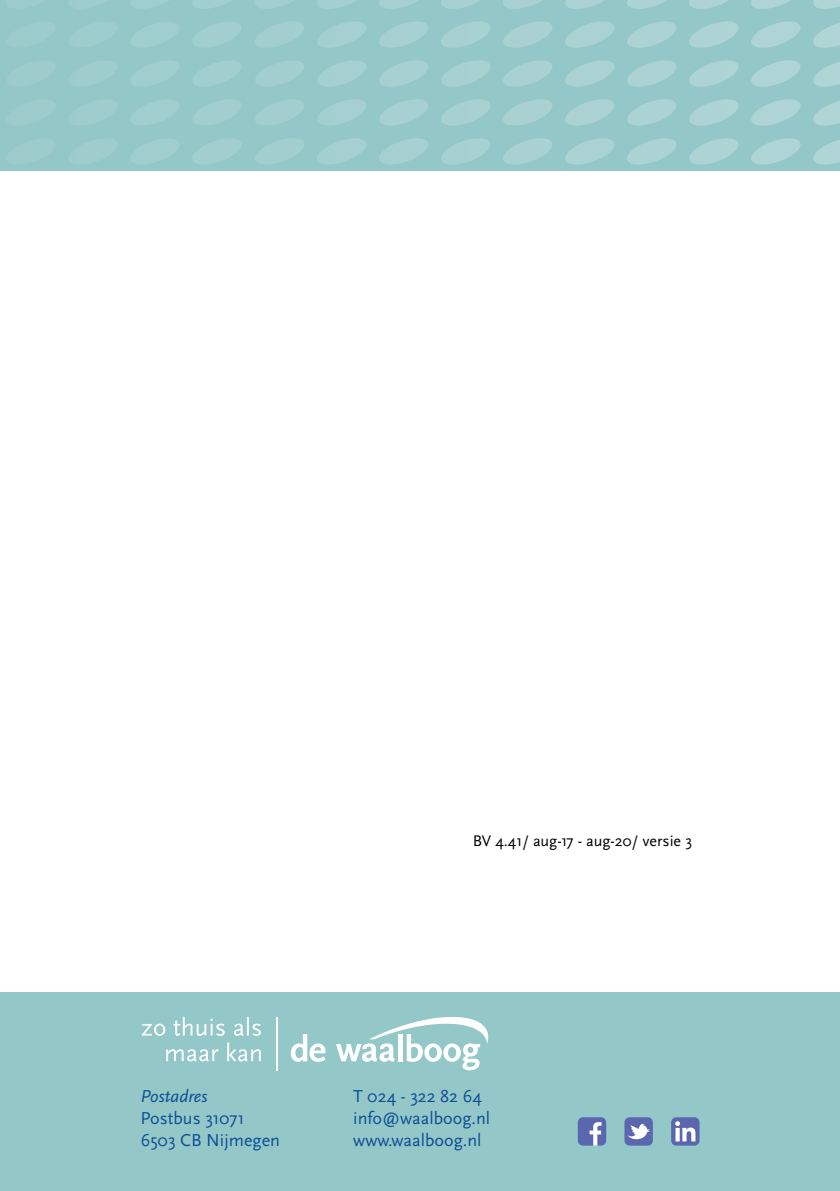
<style>
.page{position:relative;width:840px;height:1191px;background:#fff}
.page>*{position:absolute;margin:0;border:0;box-sizing:border-box;transform-origin:0 0}
.t1{font:18px/22px "Scala Sans Pro";color:#0e4e96}
.t2{font:italic 18px "Scala Sans Pro";color:#0e4e96}
.t3{font:16px "Scala Sans Pro";color:#000}
</style>
<div class="page">
<svg style="left:0;top:48px;width:839px;height:122px;background:#9acaca"></svg>
<svg style="left:0;top:0;width:839px;height:48px;background:#9acacb"></svg>
<div style="left:0;top:992px;width:839px;height:199px;background:#94c7c8"></div>
<svg style="left:290px;top:1034px;width:35px;height:27px"></svg>
<svg style="left:336px;top:1017px;width:152px;height:53px"></svg>
<svg style="left:166px;top:1042px;width:95px;height:19px"></svg>
<svg style="left:142px;top:1016px;width:119px;height:20px"></svg>
<hr style="left:276px;top:1016px;width:1px;height:54px;background:#fff">
<div style="left:577px;top:1117px;width:29px;height:28px;background:#5a67af;border-radius:5px"></div>
<svg style="left:589px;top:1122px;width:12px;height:23px"></svg>
<div style="left:624px;top:1117px;width:28px;height:28px;background:#5a67af;border-radius:5px"></div>
<svg style="left:627px;top:1123px;width:22px;height:17px"></svg>
<svg style="left:670px;top:1117px;width:29px;height:28px"></svg>
<svg style="left:674px;top:1121px;width:21px;height:20px"></svg>
<p class="t3" style="left:472px;top:832px;width:220px">BV 4.41/ aug-17 - aug-20/ versie 3</p>
<p class="t2" style="left:140px;top:1085px;width:69px">Postadres</p>
<p class="t1" style="left:140px;top:1106px;width:141px">Postbus 31071<br>6503 CB Nijmegen</p>
<p class="t1" style="left:353px;top:1084px;width:138px">T 024 - 322 82 64 info@waalboog.nl www.waalboog.nl</p>
</div>
